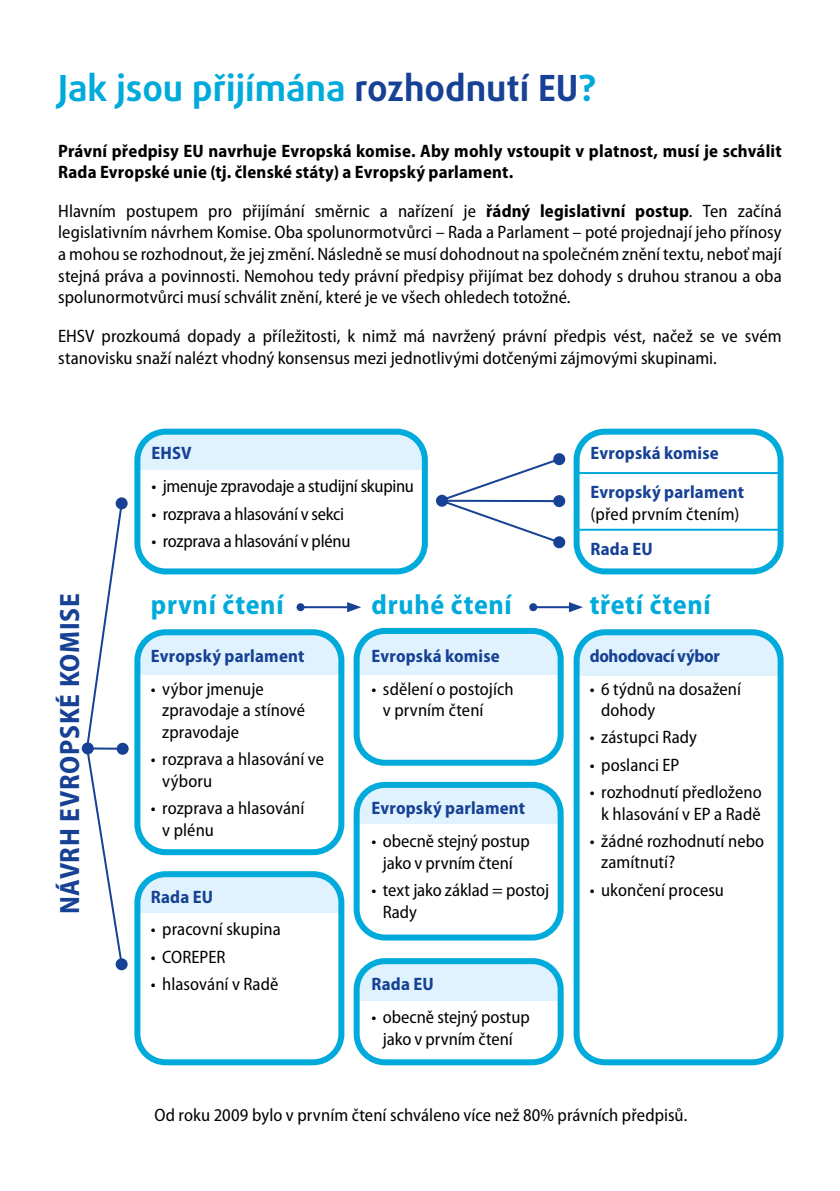
<style>
.page{position:relative;width:840px;height:1191px;background:#fff}
.page>*{position:absolute;margin:0;border:0;box-sizing:border-box;transform-origin:0 0}
.T1{font:700 36px "Daxline Pro";color:#00aada}
.t1{font:700 semi-condensed 28px "Myriad Pro";letter-spacing:.025em;color:#00aada}
.t2{font:700 semi-condensed 28px "Myriad Pro";letter-spacing:.025em;color:#164194}
.Body{font:semi-condensed 18px/21.6px "Myriad Pro";letter-spacing:.005em;color:#000}
.Body-2{font:700 semi-condensed 18px/21.6px "Myriad Pro";letter-spacing:.01em;color:#000}
.Body-3{font:700 semi-condensed 18px "Myriad Pro";letter-spacing:.01em;color:#164194}
.Body-4{font:semi-condensed 18px "Myriad Pro";letter-spacing:-.015em;color:#000}
.Body-5{font:700 semi-condensed 18px "Myriad Pro";letter-spacing:-.02em;color:#164194}
.s1{color:#164194}
.s2{font-weight:700}
</style>
<div class="page">
<div style="left:137px;top:632px;width:207px;height:201px;background:#dff2fd;border-radius:28px"></div>
<div style="left:356px;top:631px;width:207px;height:101px;background:#dff2fd;border-radius:28px"></div>
<div style="left:138px;top:873px;width:205px;height:146px;background:#dff2fd;border-radius:28px"></div>
<div style="left:138px;top:431px;width:289px;height:138px;background:#dff2fd;border-radius:28px"></div>
<div style="left:356px;top:958px;width:207px;height:61px;background:#dff2fd;border-radius:28px"></div>
<div style="left:356px;top:785px;width:207px;height:155px;background:#dff2fd;border-radius:28px"></div>
<div style="left:576px;top:632px;width:205px;height:58px;background:#dff2fd;border-radius:28px"></div>
<div style="left:125px;top:675px;width:221px;height:172px;background:#fff"></div>
<div style="left:125px;top:470px;width:325px;height:107px;background:#fff"></div>
<div style="left:125px;top:913px;width:221px;height:138px;background:#fff"></div>
<div style="left:347px;top:675px;width:226px;height:90px;background:#fff"></div>
<div style="left:347px;top:824px;width:220px;height:117px;background:#fff"></div>
<div style="left:347px;top:1001px;width:226px;height:58px;background:#fff"></div>
<div style="left:567px;top:675px;width:219px;height:400px;background:#fff"></div>
<hr style="left:576px;top:472px;width:204px;height:2px;background:#00aada">
<hr style="left:576px;top:529px;width:204px;height:2px;background:#00aada">
<div style="left:134px;top:629px;width:210px;height:226px;border:6px solid #00aada;border-radius:28px"></div>
<div style="left:134px;top:871px;width:210px;height:194px;border:6px solid #00aada;border-radius:28px"></div>
<div style="left:134px;top:429px;width:293px;height:145px;border:6px solid #00aada;border-radius:28px"></div>
<div style="left:573px;top:429px;width:210px;height:145px;border:6px solid #00aada;border-radius:28px"></div>
<div style="left:353px;top:628px;width:210px;height:137px;border:6px solid #00aada;border-radius:28px"></div>
<div style="left:353px;top:958px;width:210px;height:107px;border:6px solid #00aada;border-radius:28px"></div>
<div style="left:353px;top:782px;width:210px;height:158px;border:6px solid #00aada;border-radius:28px"></div>
<div style="left:573px;top:629px;width:210px;height:436px;border:6px solid #00aada;border-radius:28px"></div>
<div style="left:116px;top:958px;width:12px;height:12px;background:#164194;border-radius:50%"></div>
<svg style="left:85px;top:501px;width:39px;height:465px"></svg>
<div style="left:116px;top:497px;width:12px;height:12px;background:#164194;border-radius:50%"></div>
<hr style="left:88px;top:747px;width:35px;height:2px;background:#164194">
<div style="left:82px;top:742px;width:12px;height:12px;background:#164194;border-radius:50%"></div>
<div style="left:117px;top:743px;width:12px;height:12px;background:#164194;border-radius:50%"></div>
<svg style="left:435px;top:495px;width:12px;height:12px"></svg>
<div style="left:553px;top:495px;width:12px;height:12px;background:#164194;border-radius:50%"></div>
<div style="left:553px;top:453px;width:12px;height:12px;background:#164194;border-radius:50%"></div>
<svg style="left:439px;top:456px;width:122px;height:89px"></svg>
<div style="left:553px;top:536px;width:12px;height:12px;background:#164194;border-radius:50%"></div>
<hr style="left:300px;top:606px;width:50px;height:2px;background:#164194">
<div style="left:296px;top:603px;width:8px;height:8px;background:#164194;border-radius:50%"></div>
<svg style="left:347px;top:602px;width:14px;height:10px"></svg>
<hr style="left:533px;top:606px;width:38px;height:2px;background:#164194">
<div style="left:529px;top:603px;width:8px;height:8px;background:#164194;border-radius:50%"></div>
<svg style="left:568px;top:602px;width:14px;height:10px"></svg>
<h1 class="T1" style="left:58px;top:64px;width:539px">Jak jsou přijímána <span class="s1">rozhodnutí EU</span>?</h1>
<p class="Body-2" style="left:58px;top:140px;width:724px">Právní předpisy EU navrhuje Evropská komise. Aby mohly vstoupit v platnost, musí je schválit<br>Rada Evropské unie (tj. členské státy) a Evropský parlament.</p>
<p class="Body" style="left:58px;top:200px;width:724px;text-align:justify">Hlavním postupem pro přijímání směrnic a nařízení je <span class="s2">řádný legislativní postup</span>. Ten začíná legislativním návrhem Komise. Oba spolunormotvůrci – Rada a Parlament – poté projednají jeho přínosy a mohou se rozhodnout, že jej změní. Následně se musí dohodnout na společném znění textu, neboť mají stejná práva a povinnosti. Nemohou tedy právní předpisy přijímat bez dohody s druhou stranou a oba spolunormotvůrci musí schválit znění, které je ve všech ohledech totožné.</p>
<p class="Body" style="left:58px;top:325px;width:724px">EHSV prozkoumá dopady a příležitosti, k nimž má navržený právní předpis vést, načež se ve svém stanovisku snaží nalézt vhodný konsensus mezi jednotlivými dotčenými zájmovými skupinami.</p>
<p class="t2" style="left:54px;top:914px;width:322px;rotate:-90deg">NÁVRH EVROPSKÉ KOMISE</p>
<p class="Body-3" style="left:151px;top:443px;width:42px">EHSV</p>
<p class="Body-4" style="left:151px;top:476px;width:264px">• jmenuje zpravodaje a studijní skupinu</p>
<p class="Body-4" style="left:151px;top:504px;width:194px">• rozprava a hlasování v sekci</p>
<p class="Body-4" style="left:151px;top:531px;width:200px">• rozprava a hlasování v plénu</p>
<p class="t1" style="left:151px;top:589px;width:134px">první čtení</p>
<p class="Body-3" style="left:151px;top:645px;width:155px">Evropský parlament</p>
<p class="Body" style="left:162px;top:678px;width:144px;text-indent:-11px">• výbor jmenuje zpravodaje a stínové zpravodaje</p>
<p class="Body" style="left:162px;top:748px;width:163px;text-indent:-11px">• rozprava a hlasování ve výboru</p>
<p class="Body" style="left:162px;top:797px;width:143px;text-indent:-11px">• rozprava a hlasování v plénu</p>
<p class="Body-3" style="left:151px;top:886px;width:64px">Rada EU</p>
<p class="Body" style="left:151px;top:919px;width:131px">• pracovní skupina</p>
<p class="Body" style="left:151px;top:946px;width:76px">• COREPER</p>
<p class="Body" style="left:151px;top:973px;width:129px">• hlasování v Radě</p>
<p class="t1" style="left:371px;top:589px;width:142px">druhé čtení</p>
<p class="Body-3" style="left:371px;top:645px;width:130px">Evropská komise</p>
<p class="Body" style="left:383px;top:678px;width:132px;text-indent:-11px">• sdělení o postojích v prvním čtení</p>
<p class="Body-3" style="left:371px;top:798px;width:155px">Evropský parlament</p>
<p class="Body" style="left:371px;top:831px;width:159px;text-align:center">• obecně stejný postup jako v prvním čtení</p>
<p class="Body" style="left:383px;top:879px;width:168px;text-indent:-11px">• text jako základ = postoj<br>Rady</p>
<p class="Body-3" style="left:371px;top:974px;width:64px">Rada EU</p>
<p class="Body" style="left:371px;top:1007px;width:159px;text-align:center">• obecně stejný postup jako v prvním čtení</p>
<p class="Body-3" style="left:590px;top:443px;width:130px">Evropská komise</p>
<p class="Body-3" style="left:590px;top:482px;width:155px">Evropský parlament</p>
<p class="Body" style="left:590px;top:503px;width:150px">(před prvním čtením)</p>
<p class="Body-3" style="left:590px;top:539px;width:64px">Rada EU</p>
<p class="t1" style="left:589px;top:589px;width:122px">třetí čtení</p>
<p class="Body-5" style="left:589px;top:645px;width:131px">dohodovací výbor</p>
<p class="Body" style="left:600px;top:678px;width:141px;text-indent:-11px">• 6 týdnů na dosažení dohody</p>
<p class="Body" style="left:589px;top:727px;width:109px">• zástupci Rady</p>
<p class="Body" style="left:589px;top:754px;width:91px">• poslanci EP</p>
<p class="Body" style="left:589px;top:781px;width:173px;text-align:center">• rozhodnutí předloženo k hlasování v EP a Radě</p>
<p class="Body" style="left:600px;top:830px;width:164px;text-indent:-11px">• žádné rozhodnutí nebo zamítnutí?</p>
<p class="Body" style="left:589px;top:879px;width:136px">• ukončení procesu</p>
<p class="Body" style="left:154px;top:1105px;width:534px">Od roku 2009 bylo v prvním čtení schváleno více než 80% právních předpisů.</p>
</div>
